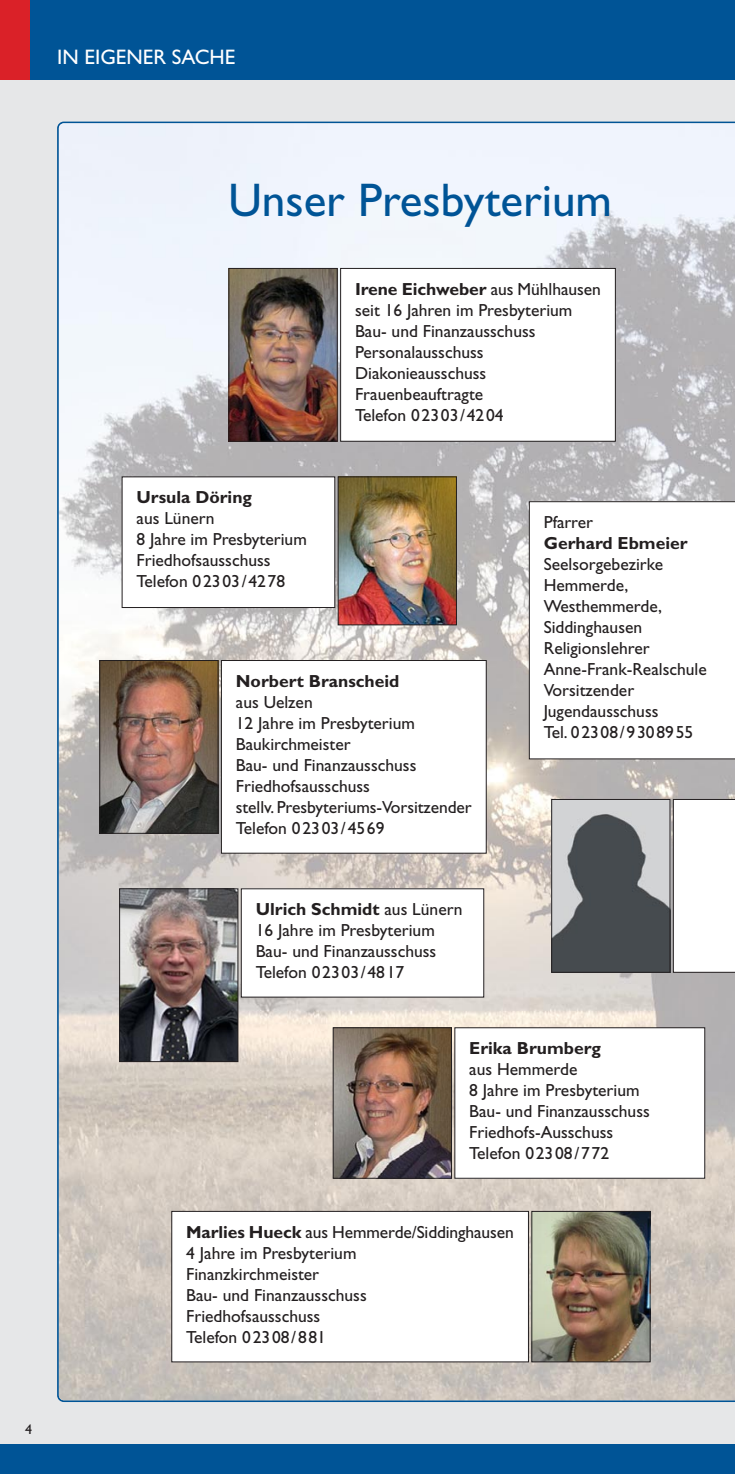
<style>
.page{position:relative;width:735px;height:1474px;background:#fff}
.page>*{position:absolute;margin:0;border:0;box-sizing:border-box;transform-origin:0 0}
.t1{font:47.25px "Gill Sans";color:#005496}
.t2{font:21px "Gill Sans";color:#fff}
.t3{font:17.5px/21px "Gill Sans";color:#231f20}
.t4{font:700 17.5px "Gill Sans";color:#231f20}
.t5{font:14px "Gill Sans";color:#231f20}
.s1{font-weight:700}
</style>
<div class="page">
<div style="left:0;top:0;width:734px;height:1473px;background:#e6e7e8"></div>
<img style="left:59px;top:123px;width:675px;height:1277px">
<div style="left:0;top:0;width:734px;height:79px;background:#005496"></div>
<div style="left:0;top:0;width:30px;height:79px;background:#da2128"></div>
<div style="left:0;top:1444px;width:734px;height:29px;background:#005496"></div>
<div style="left:528px;top:501px;width:206px;height:258px;background:#fff"></div>
<div style="left:672px;top:799px;width:62px;height:173px;background:#fff"></div>
<div style="left:221px;top:660px;width:265px;height:193px;background:#fff"></div>
<div style="left:221px;top:660px;width:265px;height:193px;border:1px solid #231f20"></div>
<div style="left:454px;top:1027px;width:250px;height:151px;background:#fff"></div>
<div style="left:454px;top:1027px;width:250px;height:151px;border:1px solid #231f20"></div>
<div style="left:172px;top:1211px;width:356px;height:150px;background:#fff"></div>
<div style="left:171px;top:1210px;width:357px;height:152px;border:1px solid #231f20"></div>
<div style="left:122px;top:477px;width:212px;height:130px;background:#fff"></div>
<div style="left:122px;top:476px;width:213px;height:132px;border:1px solid #231f20"></div>
<div style="left:241px;top:888px;width:242px;height:109px;background:#fff"></div>
<div style="left:241px;top:888px;width:243px;height:109px;border:1px solid #231f20"></div>
<img style="left:230px;top:270px;width:105px;height:169px">
<div style="left:228px;top:268px;width:109px;height:173px;border:1px solid #231f20"></div>
<img style="left:101px;top:662px;width:115px;height:169px">
<div style="left:99px;top:660px;width:119px;height:173px;border:1px solid #231f20"></div>
<img style="left:339px;top:478px;width:115px;height:145px">
<div style="left:337px;top:476px;width:119px;height:149px;border:1px solid #231f20"></div>
<img style="left:121px;top:890px;width:115px;height:170px">
<div style="left:119px;top:888px;width:119px;height:174px;border:1px solid #231f20"></div>
<img style="left:553px;top:801px;width:115px;height:169px">
<div style="left:551px;top:799px;width:119px;height:173px;border:1px solid #231f20"></div>
<img style="left:334px;top:1029px;width:115px;height:147px">
<div style="left:332px;top:1027px;width:119px;height:151px;border:1px solid #231f20"></div>
<img style="left:533px;top:1212px;width:115px;height:148px">
<div style="left:531px;top:1210px;width:119px;height:152px;border:1px solid #231f20"></div>
<div style="left:340px;top:268px;width:275px;height:173px;background:#fff"></div>
<div style="left:340px;top:268px;width:275px;height:173px;border:1px solid #231f20"></div>
<p class="t2" style="left:57px;top:50px;width:180px">IN EIGENER SACHE</p>
<p class="t5" style="left:25px;top:1424px;width:8px">4</p>
<h1 class="t1" style="left:228px;top:184px;width:385px">Unser Presbyterium</h1>
<p class="t3" style="left:355px;top:280px;width:247px"><span class="s1">Irene Eichweber</span> aus Mühlhausen seit 16 Jahren im Presbyterium<br>Bau- und Finanzausschuss<br>Personalausschuss<br>Diakonieausschuss<br>Frauenbeauftragte<br>Telefon 02303/4204</p>
<p class="t4" style="left:136px;top:491px;width:117px">Ursula Döring</p>
<p class="t3" style="left:136px;top:510px;width:172px">aus Lünern<br>8 Jahre im Presbyterium<br>Friedhofsausschuss<br>Telefon 02303/4278</p>
<p class="t4" style="left:236px;top:675px;width:165px">Norbert Branscheid</p>
<p class="t3" style="left:236px;top:693px;width:237px">aus Uelzen<br>12 Jahre im Presbyterium<br>Baukirchmeister<br>Bau- und Finanzausschuss<br>Friedhofsausschuss<br>stellv. Presbyteriums-Vorsitzender<br>Telefon 02303/4569</p>
<p class="t3" style="left:255px;top:900px;width:208px"><span class="s1">Ulrich Schmidt</span> aus Lünern<br>16 Jahre im Presbyterium<br>Bau- und Finanzausschuss<br>Telefon 02303/4817</p>
<p class="t3" style="left:543px;top:513px;width:51px">Pfarrer</p>
<p class="t4" style="left:543px;top:537px;width:145px">Gerhard Ebmeier</p>
<p class="t3" style="left:543px;top:555px;width:164px">Seelsorgebezirke<br>Hemmerde,<br>Westhemmerde,<br>Siddinghausen<br>Religionslehrer<br>Anne-Frank-Realschule<br>Vorsitzender<br>Jugendausschuss<br>Tel. 02308/9308955</p>
<p class="t4" style="left:469px;top:1042px;width:133px">Erika Brumberg</p>
<p class="t3" style="left:469px;top:1060px;width:182px">aus Hemmerde<br>8 Jahre im Presbyterium<br>Bau- und Finanzausschuss<br>Friedhofs-Ausschuss<br>Telefon 02308/772</p>
<p class="t3" style="left:186px;top:1223px;width:329px"><span class="s1">Marlies Hueck</span> aus Hemmerde/Siddinghausen<br>4 Jahre im Presbyterium<br>Finanzkirchmeister<br>Bau- und Finanzausschuss<br>Friedhofsausschuss<br>Telefon 02308/881</p>
</div>
